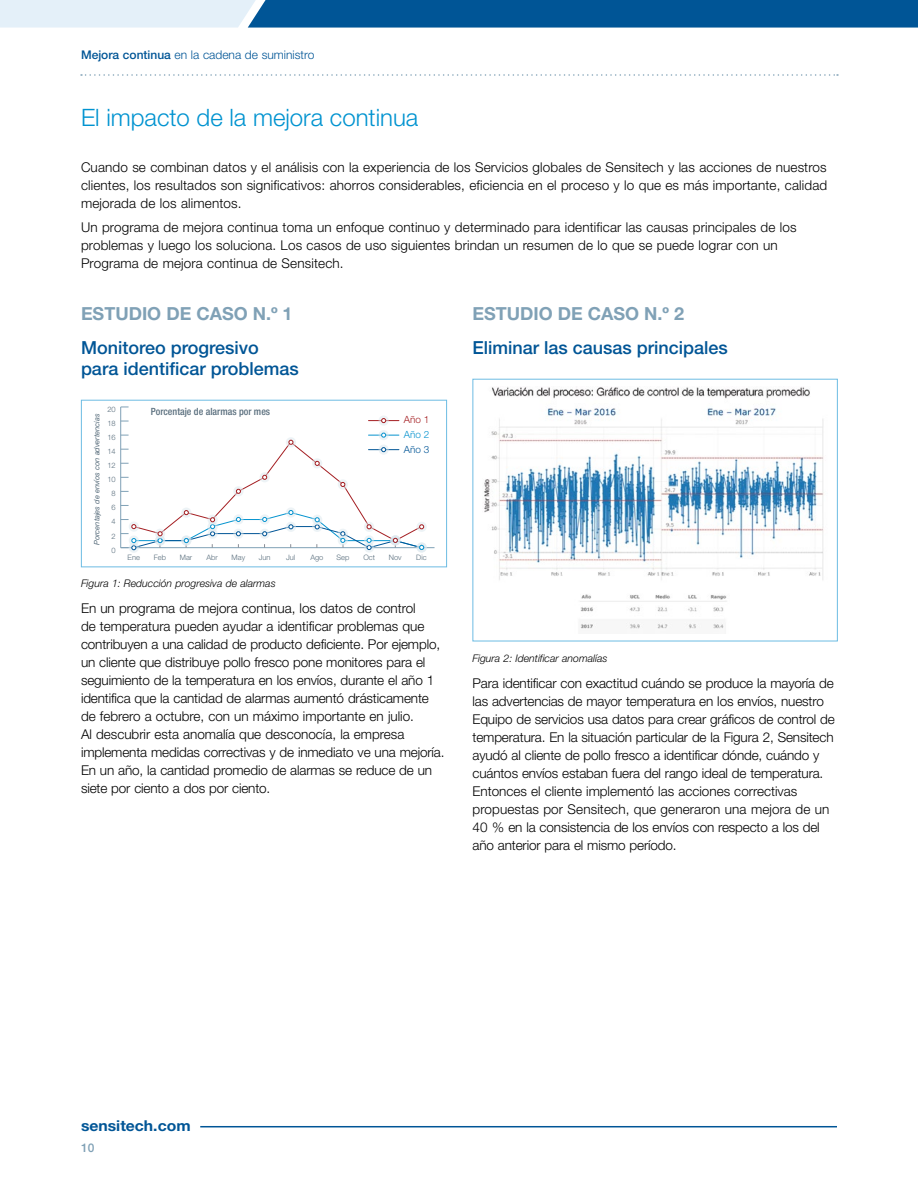
<style>
.page{position:relative;width:918px;height:1188px;background:#fff}
.page>*{position:absolute;margin:0;border:0;box-sizing:border-box;transform-origin:0 0}
.t1{font:300 24px "Helvetica Neue LT Std";color:#0093d0}
.t2{font:500 18px/21px "Helvetica Neue LT Std";color:#005596}
.t3{font:700 18px "Helvetica Neue LT Std";color:#80a1b6}
.t4{font:700 15px "Helvetica Neue LT Std";color:#005596;scale:1.05 1}
.t5{font:300 13.5px/18px "Helvetica Neue LT Std";letter-spacing:-.01em;color:#000}
.t6{font:300 13.5px/18px "Helvetica Neue LT Std";letter-spacing:.01em;color:#000}
.t7{font:300 12px "Helvetica Neue LT Std";color:#005596}
.t8{font:500 12px "Helvetica Neue LT Std";color:#80a1b6}
.t9{font:italic 300 10.5px "Helvetica Neue LT Std";color:#000}
.t10{font:500 condensed 9.9px "Helvetica Neue LT Std";color:#586d7c}
.t11{font:300 9.9px "Helvetica Neue LT Std";color:#a41e22}
.t12{font:300 9.9px "Helvetica Neue LT Std";color:#0793cf}
.t13{font:300 9.9px "Helvetica Neue LT Std";color:#005596}
.t14{font:300 7.5px "Helvetica Neue LT Std";color:#586d7c}
.t15{font:italic 7.5px "Helvetica Neue LT Std";color:#586d7c}
.s1{font-weight:500}
</style>
<div class="page">
<svg style="left:0;top:0;width:918px;height:28px;background:#4382b3"></svg>
<svg style="left:81px;top:74px;width:757px;height:2px"></svg>
<hr style="left:200px;top:1126px;width:637px;height:1px;background:#005596">
<hr style="left:121px;top:547px;width:314px;height:1px;background:#80a1b6">
<hr style="left:120px;top:407px;width:1px;height:141px;background:#80a1b6">
<svg style="left:129px;top:543px;width:10px;height:10px"></svg>
<div style="left:364px;top:542px;width:10px;height:11px;background:#edf3f6;border-radius:50%"></div>
<svg style="left:417px;top:542px;width:10px;height:11px"></svg>
<svg style="left:417px;top:522px;width:10px;height:10px"></svg>
<hr style="left:369px;top:420px;width:30px;height:1px;background:#a41e22">
<svg style="left:379px;top:415px;width:10px;height:11px"></svg>
<svg style="left:381px;top:418px;width:5px;height:5px"></svg>
<svg style="left:379px;top:430px;width:10px;height:10px"></svg>
<svg style="left:121px;top:433px;width:303px;height:117px"></svg>
<div style="left:81px;top:400px;width:366px;height:167px;border:1px solid #6dbce3"></div>
<img style="left:484px;top:387px;width:340px;height:242px">
<div style="left:472px;top:379px;width:366px;height:262px;border:1px solid #6dbce3"></div>
<p class="t7" style="left:81px;top:47px;width:235px"><span class="s1">Mejora continua</span> en la cadena de suministro</p>
<h1 class="t1" style="left:81px;top:103px;width:339px">El impacto de la mejora continua</h1>
<p class="t5" style="left:81px;top:158px;width:748px;text-align:justify">Cuando se combinan datos y el análisis con la experiencia de los Servicios globales de Sensitech y las acciones de nuestros clientes, los resultados son significativos: ahorros considerables, eficiencia en el proceso y lo que es más importante, calidad mejorada de los alimentos.</p>
<p class="t6" style="left:81px;top:218px;width:717px">Un programa de mejora continua toma un enfoque continuo y determinado para identificar las causas principales de los problemas y luego los soluciona. Los casos de uso siguientes brindan un resumen de lo que se puede lograr con un<br>Programa de mejora continua de Sensitech.</p>
<h2 class="t3" style="left:81px;top:302px;width:213px">ESTUDIO DE CASO N.º 1</h2>
<h2 class="t2" style="left:81px;top:337px;width:219px">Monitoreo progresivo para identificar problemas</h2>
<h2 class="t3" style="left:472px;top:302px;width:213px">ESTUDIO DE CASO N.º 2</h2>
<h2 class="t2" style="left:472px;top:337px;width:257px">Eliminar las causas principales</h2>
<p class="t14" style="left:108px;top:405px;width:10px">20</p>
<p class="t10" style="left:151px;top:406px;width:121px">Porcentaje de alarmas por mes</p>
<p class="t15" style="left:92px;top:545px;width:133px;rotate:-90deg">Porcentajes de envíos con advertencias</p>
<p class="t11" style="left:404px;top:414px;width:27px">Año 1</p>
<p class="t14" style="left:108px;top:419px;width:10px">18</p>
<p class="t12" style="left:404px;top:428px;width:27px">Año 2</p>
<p class="t13" style="left:404px;top:443px;width:27px">Año 3</p>
<p class="t14" style="left:108px;top:433px;width:10px">16</p>
<p class="t14" style="left:108px;top:447px;width:10px">14</p>
<p class="t14" style="left:108px;top:461px;width:10px">12</p>
<p class="t14" style="left:108px;top:475px;width:10px">10</p>
<p class="t14" style="left:112px;top:489px;width:6px">8</p>
<p class="t14" style="left:112px;top:503px;width:6px">6</p>
<p class="t14" style="left:112px;top:517px;width:6px">4</p>
<p class="t14" style="left:112px;top:531px;width:6px">2</p>
<p class="t14" style="left:112px;top:545px;width:6px">0</p>
<p class="t14" style="left:128px;top:553px;width:14px">Ene</p>
<p class="t14" style="left:154px;top:553px;width:14px">Feb</p>
<p class="t14" style="left:180px;top:553px;width:14px">Mar</p>
<p class="t14" style="left:207px;top:553px;width:13px">Abr</p>
<p class="t14" style="left:232px;top:553px;width:15px">May</p>
<p class="t14" style="left:259px;top:553px;width:13px">Jun</p>
<p class="t14" style="left:286px;top:553px;width:11px">Jul</p>
<p class="t14" style="left:310px;top:553px;width:15px">Ago</p>
<p class="t14" style="left:337px;top:553px;width:14px">Sep</p>
<p class="t14" style="left:363px;top:553px;width:13px">Oct</p>
<p class="t14" style="left:389px;top:553px;width:14px">Nov</p>
<p class="t14" style="left:416px;top:553px;width:12px">Dic</p>
<p class="t9" style="left:81px;top:577px;width:196px">Figura 1: Reducción progresiva de alarmas</p>
<p class="t5" style="left:81px;top:599px;width:365px">En un programa de mejora continua, los datos de control<br>de temperatura pueden ayudar a identificar problemas que contribuyen a una calidad de producto deficiente. Por ejemplo, un cliente que distribuye pollo fresco pone monitores para el seguimiento de la temperatura en los envíos, durante el año 1 identifica que la cantidad de alarmas aumentó drásticamente de febrero a octubre, con un máximo importante en julio.<br>Al descubrir esta anomalía que desconocía, la empresa implementa medidas correctivas y de inmediato ve una mejoría.<br>En un año, la cantidad promedio de alarmas se reduce de un siete por ciento a dos por ciento.</p>
<p class="t9" style="left:472px;top:652px;width:137px">Figura 2: Identificar anomalías</p>
<p class="t5" style="left:472px;top:674px;width:364px">Para identificar con exactitud cuándo se produce la mayoría de las advertencias de mayor temperatura en los envíos, nuestro Equipo de servicios usa datos para crear gráficos de control de temperatura. En la situación particular de la Figura 2, Sensitech ayudó al cliente de pollo fresco a identificar dónde, cuándo y cuántos envíos estaban fuera del rango ideal de temperatura.<br>Entonces el cliente implementó las acciones correctivas propuestas por Sensitech, que generaron una mejora de un 40 % en la consistencia de los envíos con respecto a los del año anterior para el mismo período.</p>
<p class="t4" style="left:81px;top:1116px;width:106px">sensitech.com</p>
<p class="t8" style="left:81px;top:1141px;width:15px">10</p>
</div>
